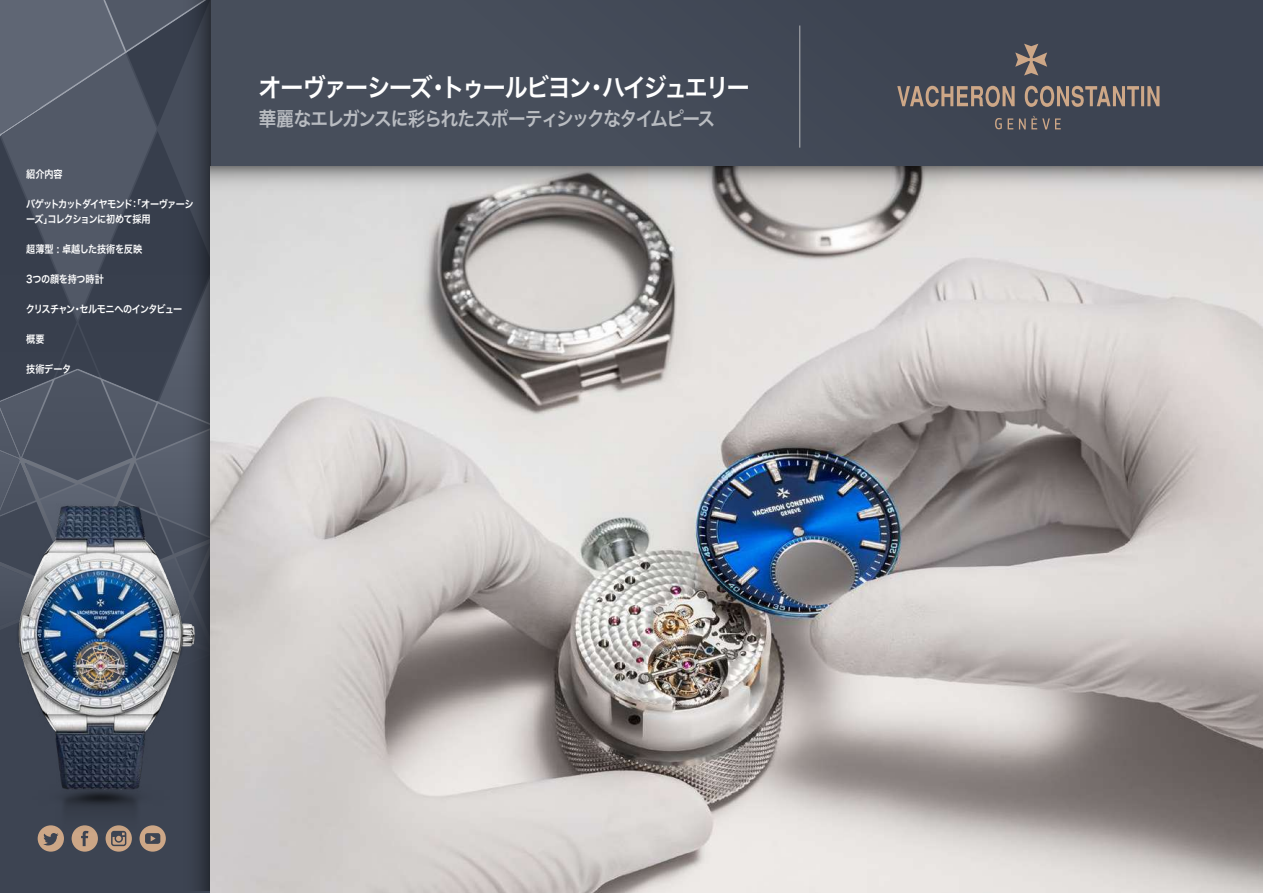
<style>
.page{position:relative;width:1263px;height:893px;background:#fff}
.page>*{position:absolute;margin:0;border:0;box-sizing:border-box;transform-origin:0 0}
.t1{font:25.5px "Hira Kaku Pro W6";letter-spacing:-.08em;color:#fff;scale:.9 1}
.t2{font:19.5px "Hira Kaku Pro W6";letter-spacing:-.07em;color:#b9bcc1;scale:.9 1}
.t3{font:10.5px/15px "Hira Kaku Pro W6";letter-spacing:-.09em;color:#fff;scale:.87 1}
.t4{font:10.5px "Hira Kaku Pro W6";letter-spacing:-.075em;color:#fff;scale:.87 1}
.t5{font:10.5px "Hira Kaku Pro W6";letter-spacing:-.015em;color:#fff;scale:.87 1}
.t6{font:10.5px "Hira Kaku Pro W6";letter-spacing:-.05em;color:#fff;scale:.87 1}
.t7{font:10.5px "Hira Kaku Pro W6";letter-spacing:-.03em;color:#fff;scale:.87 1}
</style>
<div class="page">
<div style="left:210px;top:0;width:1053px;height:166px;background:#474e5b"></div>
<hr style="left:799px;top:26px;width:1px;height:122px;background:#b4b5b7">
<svg style="left:897px;top:44px;width:262px;height:85px"></svg>
<div style="left:0;top:0;width:210px;height:893px;background:#3d4452"></div>
<div style="left:163px;top:0;width:47px;height:891px;background:linear-gradient(to right,#424a59,#2f343f)"></div>
<svg style="left:0;top:0;width:210px;height:867px"></svg>
<img style="left:210px;top:214px;width:1053px;height:679px">
<svg style="left:210px;top:166px;width:1053px;height:48px;background:#bbb9b8"></svg>
<img style="left:16px;top:812px;width:171px;height:38px">
<img style="left:0;top:480px;width:218px;height:332px">
<p class="t6" style="left:26px;top:165px;width:43px">紹介内容</p>
<p class="t3" style="left:26px;top:196px;width:194px">バゲットカットダイヤモンド：「オーヴァーシーズ」コレクションに初めて採用</p>
<p class="t5" style="left:26px;top:240px;width:135px">超薄型 : 卓越した技術を反映</p>
<p class="t7" style="left:26px;top:270px;width:91px">3つの顔を持つ時計</p>
<p class="t4" style="left:26px;top:300px;width:181px">クリスチャン・セルモニへのインタビュー</p>
<p class="t6" style="left:26px;top:330px;width:23px">概要</p>
<p class="t6" style="left:26px;top:360px;width:53px">技術データ</p>
<h1 class="t1" style="left:259px;top:65px;width:547px">オーヴァーシーズ・トゥールビヨン・ハイジュエリー</h1>
<h2 class="t2" style="left:259px;top:101px;width:508px">華麗なエレガンスに彩られたスポーティシックなタイムピース</h2>
</div>
